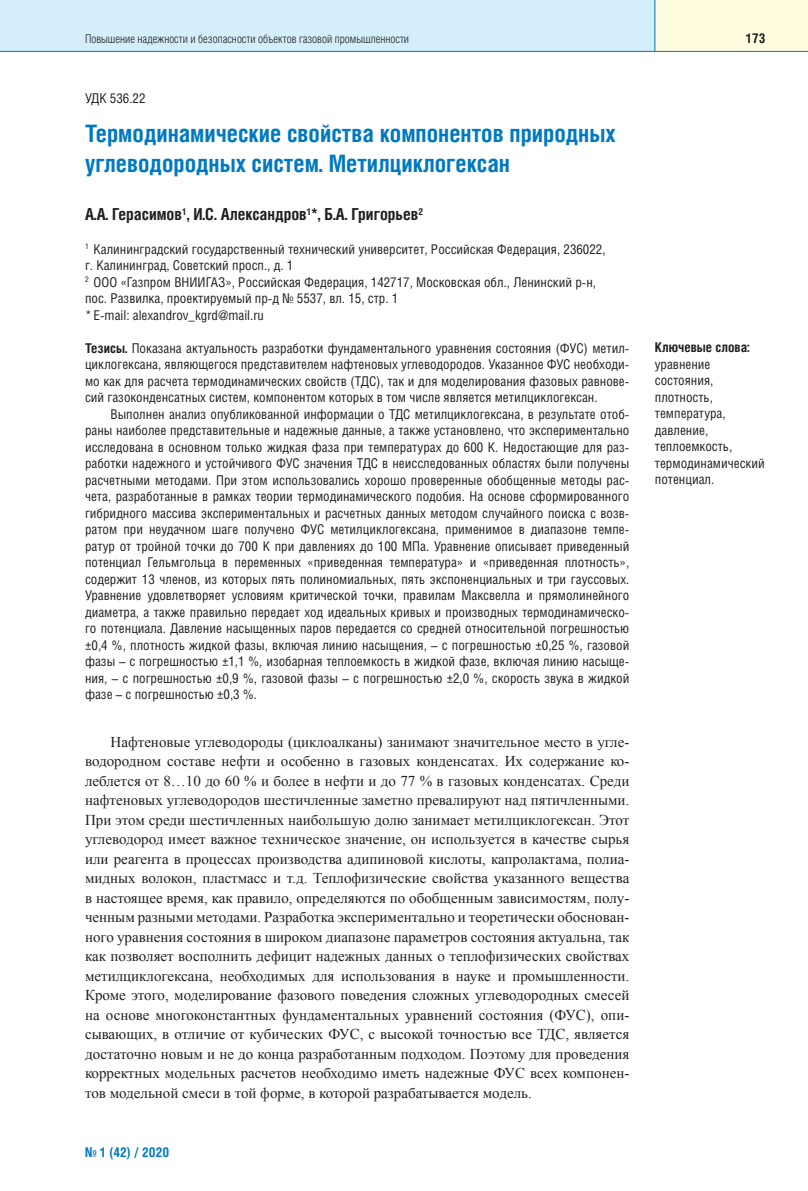
<style>
.page{position:relative;width:808px;height:1191px;background:#fff}
.page>*{position:absolute;margin:0;border:0;box-sizing:border-box;transform-origin:0 0}
.t1{font:700 24px/30px "Helios Cond";color:#0079c2}
.t2{font:700 16.5px "Helios Cond";color:#231f20}
.t3{font:15px/19.5px "Times New Roman";color:#231f20;text-align:justify}
.t4{font:13.5px/16.5px "Helios Cond";color:#231f20}
.t5{font:700 13.5px "Helios Cond";color:#231f20}
.t6{font:700 13.5px "Helios Cond";color:#0079c2}
.t7{font:300 12px "Helios Cond";color:#231f20}
.s1{font-weight:700}
</style>
<div class="page">
<div style="left:0;top:0;width:668px;height:51px;background:#d4effb"></div>
<div style="left:655px;top:0;width:153px;height:51px;background:#fffce0"></div>
<hr style="left:0;top:51px;width:808px;height:1px;background:#0079c2">
<hr style="left:654px;top:0;width:1px;height:51px;background:#0079c2">
<p class="t7" style="left:85px;top:34px;width:326px">Повышение надежности и безопасности объектов газовой промышленности</p>
<p class="t5" style="left:746px;top:33px;width:21px">173</p>
<p class="t4" style="left:85px;top:91px;width:62px">УДК 536.22</p>
<h1 class="t1" style="left:85px;top:121px;width:532px">Термодинамические свойства компонентов природных углеводородных систем. Метилциклогексан</h1>
<p class="t2" style="left:85px;top:208px;width:340px">А.А. Герасимов<sup>1</sup>, И.С. Александров<sup>1</sup>*, Б.А. Григорьев<sup>2</sup></p>
<p class="t4" style="left:85px;top:242px;width:522px"><sup>1</sup> Калининградский государственный технический университет, Российская Федерация, 236022, г. Калининград, Советский просп., д. 1<br><sup>2</sup> OOO «Газпром ВНИИГАЗ», Российская Федерация, 142717, Московская обл., Ленинский р-н, пос. Развилка, проектируемый пр-д № 5537, вл. 15, стр. 1<br>* E-mail: alexandrov_kgrd@mail.ru</p>
<p class="t4" style="left:85px;top:341px;width:546px;text-align:justify"><span class="s1">Тезисы.</span> Показана актуальность разработки фундаментального уравнения состояния (ФУС) метил&shy;циклогексана, являющегося представителем нафтеновых углеводородов. Указанное ФУС необходи&shy;мо как для расчета термодинамических свойств (ТДС), так и для моделирования фазовых равнове&shy;сий газоконденсатных систем, компонентом которых в том числе является метилциклогексан.</p>
<p class="t4" style="left:85px;top:407px;width:546px;text-align:justify;text-indent:26px">Выполнен анализ опубликованной информации о ТДС метилциклогексана, в результате отоб&shy;раны наиболее представительные и надежные данные, а также установлено, что экспериментально исследована в основном только жидкая фаза при температурах до 600 К. Недостающие для раз&shy;работки надежного и устойчивого ФУС значения ТДС в неисследованных областях были получены расчетными методами. При этом использовались хорошо проверенные обобщенные методы рас&shy;чета, разработанные в рамках теории термодинамического подобия. На основе сформированного гибридного массива экспериментальных и расчетных данных методом случайного поиска с возв&shy;ратом при неудачном шаге получено ФУС метилциклогексана, применимое в диапазоне темпе&shy;ратур от тройной точки до 700 К при давлениях до 100 МПа. Уравнение описывает приведенный потенциал Гельмгольца в переменных «приведенная температура» и «приведенная плотность», содержит 13 членов, из которых пять полиномиальных, пять экспоненциальных и три гауссовых.<br>Уравнение удовлетворяет условиям критической точки, правилам Максвелла и прямолинейного диаметра, а также правильно передает ход идеальных кривых и производных термодинамическо&shy;го потенциала. Давление насыщенных паров передается со средней относительной погрешностью ±0,4 %, плотность жидкой фазы, включая линию насыщения, – с погрешностью ±0,25 %, газовой фазы – с погрешностью ±1,1 %, изобарная теплоемкость в жидкой фазе, включая линию насыще&shy;ния, – с погрешностью ±0,9 %, газовой фазы – с погрешностью ±2,0 %, скорость звука в жидкой фазе – с погрешностью ±0,3 %.</p>
<p class="t3" style="left:85px;top:732px;width:546px;text-indent:26px">Нафтеновые углеводороды (циклоалканы) занимают значительное место в угле&shy;водородном составе нефти и особенно в газовых конденсатах. Их содержание ко&shy;леблется от 8…10 до 60 % и более в нефти и до 77 % в газовых конденсатах. Среди нафтеновых углеводородов шестичленные заметно превалируют над пятичленными.<br>При этом среди шестичленных наибольшую долю занимает метилциклогексан. Этот углеводород имеет важное техническое значение, он используется в качестве сырья или реагента в процессах производства адипиновой кислоты, капролактама, полиа&shy;мидных волокон, пластмасс и т.д. Теплофизические свойства указанного вещества в настоящее время, как правило, определяются по обобщенным зависимостям, полу&shy;ченным разными методами. Разработка экспериментально и теоретически обоснован&shy;ного уравнения состояния в широком диапазоне параметров состояния актуальна, так как позволяет восполнить дефицит надежных данных о теплофизических свойствах метилциклогексана, необходимых для использования в науке и промышленности.<br>Кроме этого, моделирование фазового поведения сложных углеводородных смесей на основе многоконстантных фундаментальных уравнений состояния (ФУС), опи&shy;сывающих, в отличие от кубических ФУС, с высокой точностью все ТДС, является достаточно новым и не до конца разработанным подходом. Поэтому для проведения корректных модельных расчетов необходимо иметь надежные ФУС всех компонен&shy;тов модельной смеси в той форме, в которой разрабатывается модель.</p>
<p class="t6" style="left:85px;top:1147px;width:86px">№ 1 (42) / 2020</p>
<p class="t5" style="left:655px;top:343px;width:96px">Ключевые слова:</p>
<p class="t4" style="left:655px;top:357px;width:111px">уравнение состояния, плотность, температура, давление, теплоемкость, термодинамический потенциал.</p>
</div>
